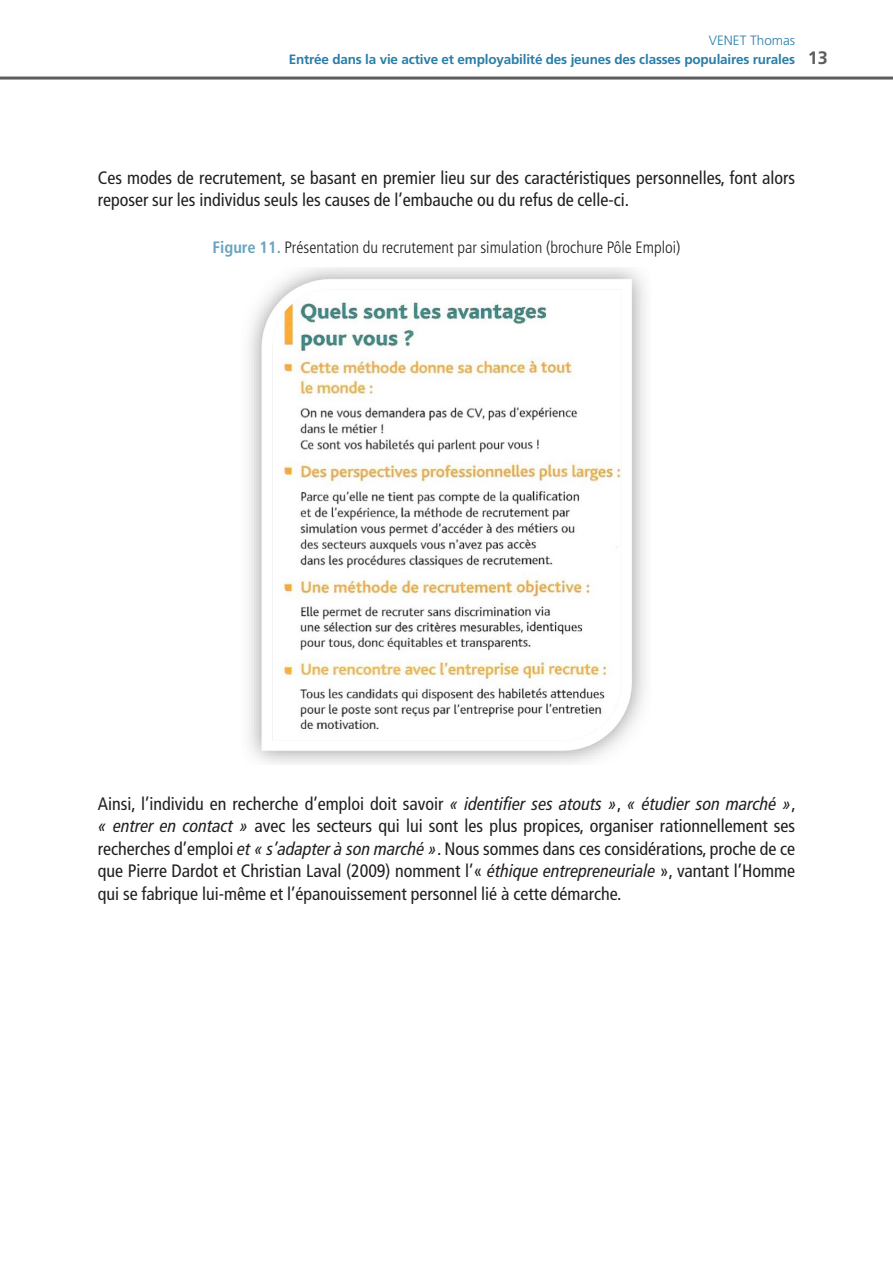
<style>
.page{position:relative;width:893px;height:1263px;background:#fff}
.page>*{position:absolute;margin:0;border:0;box-sizing:border-box;transform-origin:0 0}
.Texte_courant{font:condensed 18px/22.5px "Frutiger LT Std";color:#231f20}
.t1{font:700 18px "Frutiger LT Std";color:#5d5d5d}
.Tab_Fig_Titre{font:300 condensed 16.5px "Frutiger LT Std";color:#231f20}
.t2{font:700 13.5px "Frutiger LT Std";letter-spacing:-.015em;color:#2a7da6}
.t3{font:300 13.5px "Frutiger LT Std";color:#2a7da6}
.s1{font-weight:700;color:#6aa4c0}
.s2{font-family:"Frutiger LT Com";font-style:italic}
</style>
<div class="page">
<hr style="left:0;top:77px;width:893px;height:3px;background:#5d5d5d">
<img style="left:249px;top:267px;width:396px;height:497px">
<p class="t3" style="left:709px;top:33px;width:88px">VENET Thomas</p>
<p class="t2" style="left:289px;top:51px;width:508px">Entrée dans la vie active et employabilité des jeunes des classes populaires rurales</p>
<p class="t1" style="left:808px;top:47px;width:22px">13</p>
<p class="Texte_courant" style="left:98px;top:166px;width:699px">Ces modes de recrutement, se basant en premier lieu sur des caractéristiques personnelles, font alors reposer sur les individus seuls les causes de l’embauche ou du refus de celle-ci.</p>
<p class="Tab_Fig_Titre" style="left:213px;top:238px;width:469px"><span class="s1">Figure 11.</span> Présentation du recrutement par simulation (brochure Pôle Emploi)</p>
<p class="Texte_courant" style="left:98px;top:792px;width:699px;text-align:justify">Ainsi, l’individu en recherche d’emploi doit savoir <span class="s2">« identifier ses atouts »</span>, <span class="s2">« étudier son marché »</span>, <span class="s2">« entrer en contact »</span> avec les secteurs qui lui sont les plus propices, organiser rationnellement ses recherches d’emploi <span class="s2">et « s’adapter à son marché »</span>. Nous sommes dans ces considérations, proche de ce que Pierre Dardot et Christian Laval (2009) nomment l’« <span class="s2">éthique entrepreneuriale</span> », vantant l’Homme qui se fabrique lui-même et l’épanouissement personnel lié à cette démarche.</p>
</div>
